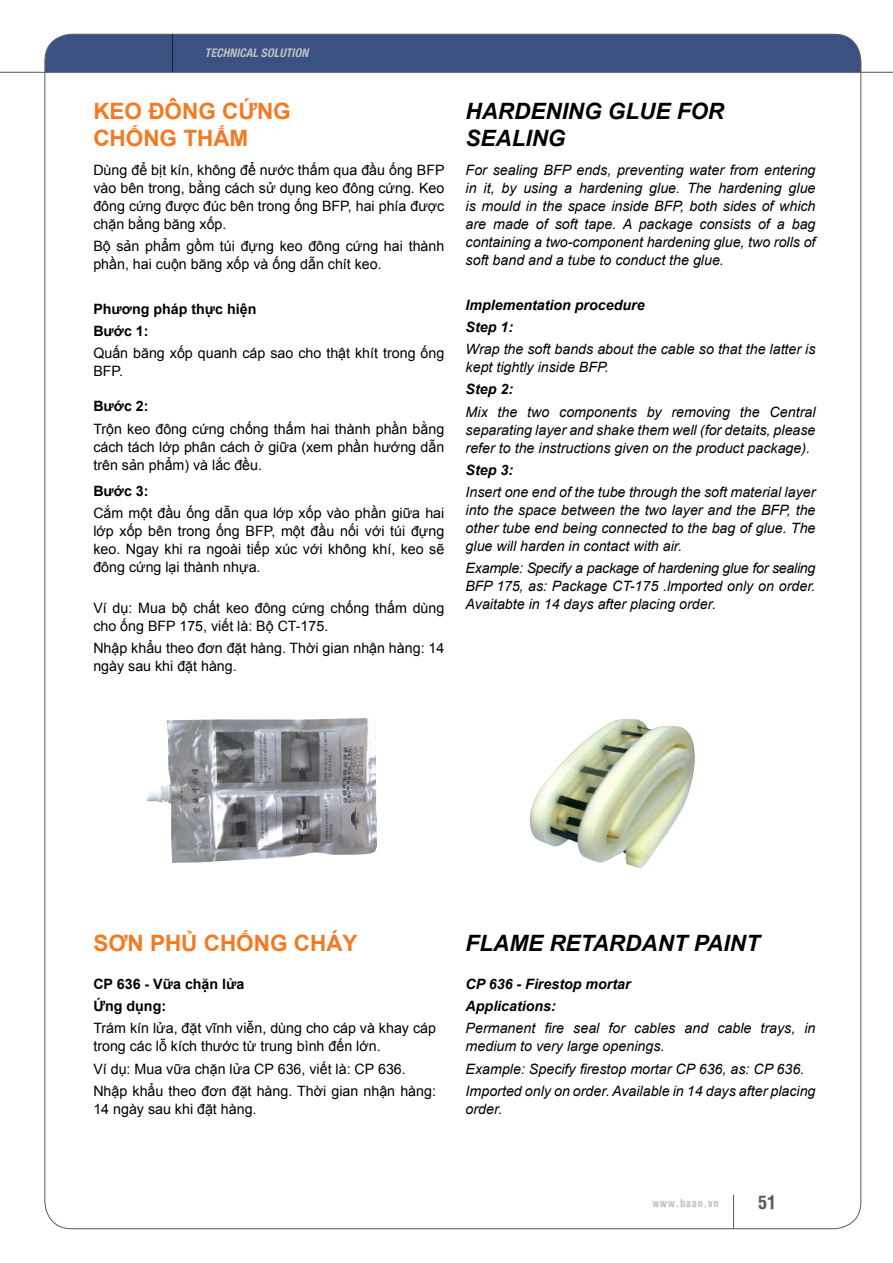
<style>
.page{position:relative;width:893px;height:1263px;background:#fff}
.page>*{position:absolute;margin:0;border:0;box-sizing:border-box;transform-origin:0 0}
.t1{font:italic 700 22.5px/27px "Arial";color:#000}
.t2{font:700 22.5px/27px "Arial";color:#f47920}
.t3{font:700 18px "VNI Helve Condense";color:#58595b}
.t4{font:italic 14.25px/18px "Arial";color:#000;text-align:justify}
.t5{font:14.25px/18px "Arial";color:#000}
.t6{font:italic 700 14.25px "Arial";color:#000}
.t7{font:700 14.25px "Arial";color:#000}
.t8{font:italic 700 condensed 12px "Helvetica Vn";color:#bcbec0}
.t9{font:700 10.5px "VNI Helve Condense";letter-spacing:.06em;color:#bcbec0}
</style>
<div class="page">
<div style="left:45px;top:34px;width:816px;height:38px;background:#3a5181"></div>
<hr style="left:0;top:72px;width:893px;height:1px;background:#58595b">
<hr style="left:172px;top:34px;width:1px;height:38px;background:#58595b">
<hr style="left:733px;top:1195px;width:1px;height:34px;background:#58595b">
<img style="left:529px;top:719px;width:166px;height:150px">
<img style="left:146px;top:718px;width:231px;height:145px">
<p class="t8" style="left:205px;top:45px;width:105px">TECHNICAL SOLUTION</p>
<p class="t2" style="left:93px;top:99px;width:199px">KEO ĐÔNG CỨNG<br>CHỐNG THẤM</p>
<p class="t5" style="left:93px;top:161px;width:353px;text-align:justify">Dùng để bịt kín, không để nước thấm qua đầu ống BFP vào bên trong, bằng cách sử dụng keo đông cứng. Keo đông cứng được đúc bên trong ống BFP, hai phía được chặn bằng băng xốp.</p>
<p class="t5" style="left:93px;top:238px;width:352px">Bộ sản phẩm gồm túi đựng keo đông cứng hai thành phần, hai cuộn băng xốp và ống dẫn chít keo.</p>
<p class="t7" style="left:93px;top:300px;width:164px">Phương pháp thực hiện</p>
<p class="t7" style="left:93px;top:322px;width:57px">Bước 1:</p>
<p class="t5" style="left:93px;top:345px;width:352px">Quấn băng xốp quanh cáp sao cho thật khít trong ống<br>BFP.</p>
<p class="t7" style="left:93px;top:397px;width:57px">Bước 2:</p>
<p class="t5" style="left:93px;top:420px;width:352px;text-align:justify">Trộn keo đông cứng chống thấm hai thành phần bằng cách tách lớp phân cách ở giữa (xem phần hướng dẫn trên sản phẩm) và lắc đều.</p>
<p class="t7" style="left:93px;top:482px;width:57px">Bước 3:</p>
<p class="t5" style="left:93px;top:505px;width:352px;text-align:justify">Cắm một đầu ống dẫn qua lớp xốp vào phần giữa hai lớp xốp bên trong ống BFP, một đầu nối với túi đựng keo. Ngay khi ra ngoài tiếp xúc với không khí, keo sẽ đông cứng lại thành nhựa.</p>
<p class="t5" style="left:93px;top:599px;width:352px">Ví dụ: Mua bộ chất keo đông cứng chống thấm dùng cho ống BFP 175, viết là: Bộ CT-175.</p>
<p class="t5" style="left:93px;top:639px;width:352px">Nhập khẩu theo đơn đặt hàng. Thời gian nhận hàng: 14 ngày sau khi đặt hàng.</p>
<p class="t1" style="left:465px;top:99px;width:260px">HARDENING GLUE FOR<br>SEALING</p>
<p class="t4" style="left:466px;top:161px;width:351px">For sealing BFP ends, preventing water from entering in it, by using a hardening glue. The hardening glue is mould in the space inside BFP, both sides of which are made of soft tape. A package consists of a bag containing a two-component hardening glue, two rolls of soft band and a tube to conduct the glue.</p>
<p class="t6" style="left:466px;top:295px;width:180px">Implementation procedure</p>
<p class="t6" style="left:466px;top:318px;width:49px">Step 1:</p>
<p class="t4" style="left:466px;top:340px;width:351px">Wrap the soft bands about the cable so that the latter is kept tightly inside BFP.</p>
<p class="t6" style="left:466px;top:380px;width:49px">Step 2:</p>
<p class="t4" style="left:466px;top:403px;width:351px">Mix the two components by removing the Central separating layer and shake them well (for detaits, please refer to the instructions given on the product package).</p>
<p class="t6" style="left:466px;top:461px;width:49px">Step 3:</p>
<p class="t4" style="left:466px;top:483px;width:351px">Insert one end of the tube through the soft material layer into the space between the two layer and the BFP, the other tube end being connected to the bag of glue. The glue will harden in contact with air.</p>
<p class="t4" style="left:466px;top:560px;width:351px">Example: Specify a package of hardening glue for sealing BFP 175, as: Package CT-175 .lmported only on order.<br>Avaitabte in 14 days after placing order.</p>
<p class="t2" style="left:93px;top:930px;width:266px">SƠN PHỦ CHỐNG CHÁY</p>
<p class="t7" style="left:93px;top:974px;width:153px">CP 636 - Vữa chặn lửa</p>
<p class="t7" style="left:93px;top:997px;width:74px">Ứng dụng:</p>
<p class="t5" style="left:93px;top:1019px;width:344px">Trám kín lửa, đặt vĩnh viễn, dùng cho cáp và khay cáp trong các lỗ kích thước từ trung bình đến lớn.</p>
<p class="t5" style="left:93px;top:1060px;width:314px">Ví dụ: Mua vữa chặn lửa CP 636, viết là: CP 636.</p>
<p class="t5" style="left:93px;top:1082px;width:344px">Nhập khẩu theo đơn đặt hàng. Thời gian nhận hàng:<br>14 ngày sau khi đặt hàng.</p>
<p class="t1" style="left:466px;top:930px;width:296px">FLAME RETARDANT PAINT</p>
<p class="t6" style="left:466px;top:974px;width:166px">CP 636 - Firestop mortar</p>
<p class="t6" style="left:466px;top:997px;width:92px">Applications:</p>
<p class="t4" style="left:466px;top:1019px;width:351px">Permanent fire seal for cables and cable trays, in medium to very large openings.</p>
<p class="t4" style="left:466px;top:1060px;width:340px">Example: Specify firestop mortar CP 636, as: CP 636.</p>
<p class="t4" style="left:466px;top:1082px;width:351px">Imported only on order. Available in 14 days after placing order.</p>
<p class="t9" style="left:652px;top:1194px;width:68px">www.baan.vn</p>
<p class="t3" style="left:758px;top:1188px;width:20px">51</p>
</div>
